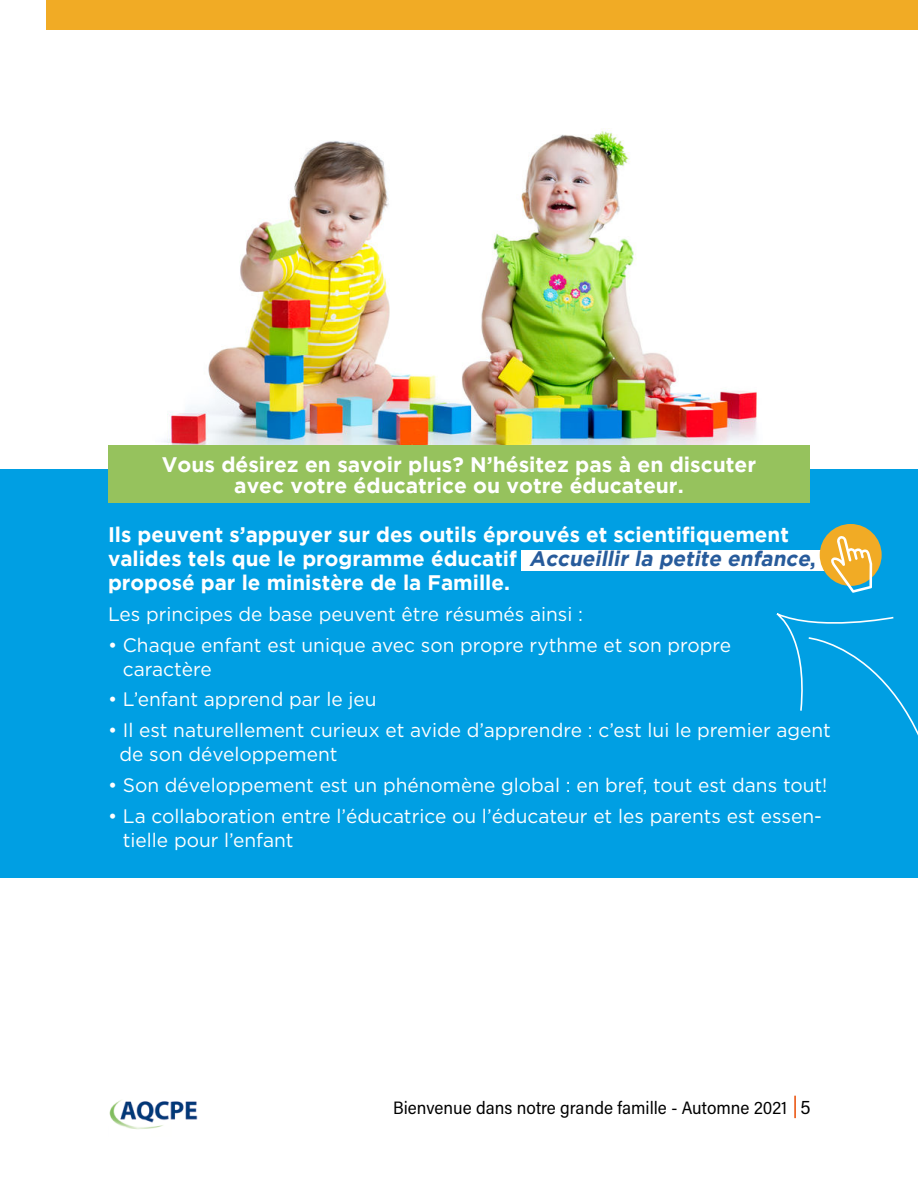
<style>
.page{position:relative;width:918px;height:1188px;background:#fff}
.page>*{position:absolute;margin:0;border:0;box-sizing:border-box;transform-origin:0 0}
.t1{font:700 21px/24px "Gotham";color:#fff;text-align:center}
.t2{font:19.5px/24px "Gotham";color:#fff}
.t3{font:18px "Acumin Pro Semi Cond";color:#000}
.s1{font-style:italic;color:#275b9b}
.s2{color:#275b9b}
.s3{font-size:19.5px}
</style>
<div class="page">
<img style="left:119px;top:129px;width:658px;height:317px">
<div style="left:0;top:469px;width:918px;height:409px;background:#009fe3"></div>
<div style="left:108px;top:446px;width:702px;height:57px;background:#96c25d"></div>
<svg style="left:776px;top:614px;width:142px;height:122px"></svg>
<div style="left:522px;top:550px;width:302px;height:20px;background:#fff"></div>
<div style="left:820px;top:524px;width:62px;height:62px;background:#f1ab25;border-radius:50%"></div>
<svg style="left:831px;top:536px;width:41px;height:57px"></svg>
<div style="left:46px;top:0;width:872px;height:29px;background:#f1ab25"></div>
<img style="left:109px;top:1100px;width:89px;height:30px">
<hr style="left:794px;top:1096px;width:2px;height:22px;background:#e94b03">
<p class="t1" style="left:162px;top:453px;width:596px;line-height:21px">Vous désirez en savoir plus? N’hésitez pas à en discuter avec votre éducatrice ou votre éducateur.</p>
<p class="t1" style="left:108px;top:522px;width:709px;text-align:left">Ils peuvent s’appuyer sur des outils éprouvés et scientifiquement valides tels que le programme éducatif <span class="s1">Accueillir la petite enfance</span><span class="s2">, </span>proposé par le ministère de la Famille.</p>
<p class="t2" style="left:108px;top:602px;width:477px">Les principes de base peuvent être résumés ainsi :</p>
<p class="t2" style="left:123px;top:632px;width:610px;text-indent:-15px">• Chaque enfant est unique avec son propre rythme et son propre caractère</p>
<p class="t2" style="left:108px;top:687px;width:270px">• L’enfant apprend par le jeu</p>
<p class="t2" style="left:119px;top:718px;width:713px;text-indent:-11px">• Il est naturellement curieux et avide d’apprendre : c’est lui le premier agent de son développement</p>
<p class="t2" style="left:108px;top:773px;width:721px">• Son développement est un phénomène global : en bref, tout est dans tout!</p>
<p class="t2" style="left:123px;top:803px;width:701px;text-indent:-15px">• La collaboration entre l’éducatrice ou l’éducateur et les parents est essen&shy;tielle pour l’enfant</p>
<p class="t3" style="left:393px;top:1095px;width:419px">Bienvenue dans notre grande famille - Automne 2021 <span class="s3">5</span></p>
</div>
